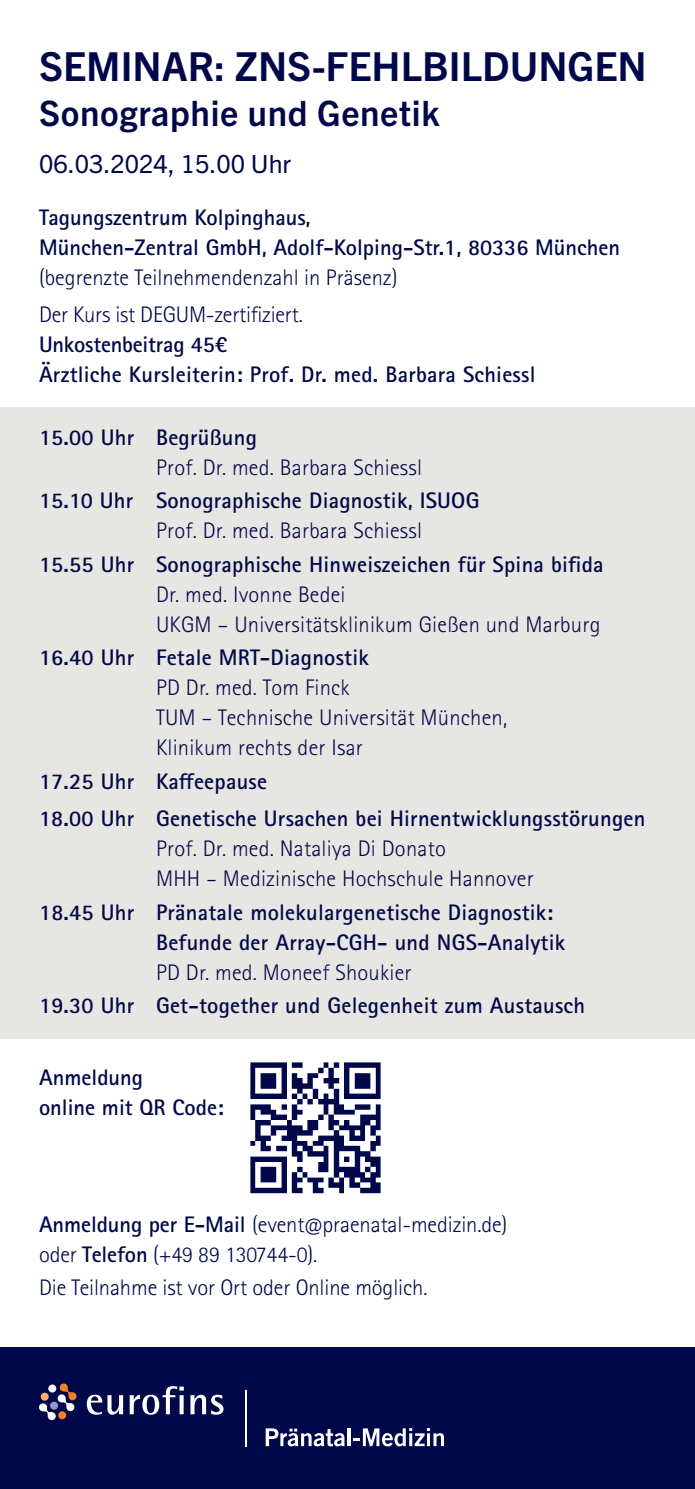
<style>
.page{position:relative;width:695px;height:1489px;background:#fff}
.page>*{position:absolute;margin:0;border:0;box-sizing:border-box;transform-origin:0 0}
.t1{font:700 40px "Trade Gothic Next LT Pro";color:#010849}
.t2{font:700 35px "Trade Gothic Next LT Pro";letter-spacing:.02em;color:#010849}
.t3{font:25px "Trade Gothic Next LT Pro";color:#010849}
.t4{font:700 22.5px/30px "Rotis Sans Serif Pro";letter-spacing:.01em;color:#010849}
.t5{font:300 22.5px/30px "Rotis Sans Serif Pro";letter-spacing:.01em;color:#010849}
.s1{font-weight:700}
</style>
<div class="page">
<div style="left:0;top:407px;width:694px;height:631px;background:#e6e6e2"></div>
<div style="left:0;top:1346px;width:694px;height:142px;background:#010849"></div>
<svg style="left:39px;top:1383px;width:37px;height:36px"></svg>
<div style="left:58px;top:1411px;width:8px;height:8px;background:#f48026;border-radius:50%"></div>
<div style="left:41px;top:1392px;width:8px;height:8px;background:#faae74;border-radius:50%"></div>
<div style="left:48px;top:1384px;width:8px;height:8px;background:#fff;border-radius:50%"></div>
<svg style="left:87px;top:1394px;width:36px;height:20px"></svg>
<svg style="left:130px;top:1386px;width:54px;height:28px"></svg>
<svg style="left:190px;top:1394px;width:33px;height:20px"></svg>
<svg style="left:266px;top:1428px;width:78px;height:18px"></svg>
<hr style="left:348px;top:1428px;width:3px;height:17px;background:#fff">
<svg style="left:354px;top:1428px;width:90px;height:18px"></svg>
<hr style="left:245px;top:1390px;width:2px;height:56px;background:#fff">
<img style="left:250px;top:1062px;width:131px;height:132px">
<h1 class="t1" style="left:39px;top:38px;width:609px">SEMINAR: ZNS-FEHLBILDUNGEN</h1>
<h2 class="t2" style="left:39px;top:88px;width:402px">Sonographie und Genetik</h2>
<p class="t3" style="left:39px;top:147px;width:254px">06.03.2024, 15.00 Uhr</p>
<p class="t4" style="left:39px;top:202px;width:582px">Tagungszentrum Kolpinghaus,<br>München-Zentral GmbH, Adolf-Kolping-Str.1, 80336 München</p>
<p class="t5" style="left:39px;top:259px;width:360px;line-height:37px">(begrenzte Teilnehmendenzahl in Präsenz)<br>Der Kurs ist DEGUM-zertifiziert.</p>
<p class="t4" style="left:39px;top:329px;width:498px">Unkostenbeitrag 45€<br>Ärztliche Kursleiterin: Prof. Dr. med. Barbara Schiessl</p>
<p class="t4" style="left:39px;top:422px;width:219px">15.00 Uhr Begrüßung</p>
<p class="t5" style="left:156px;top:452px;width:267px">Prof. Dr. med. Barbara Schiessl</p>
<p class="t4" style="left:39px;top:485px;width:442px">15.10 Uhr Sonographische Diagnostik, ISUOG</p>
<p class="t5" style="left:156px;top:516px;width:267px">Prof. Dr. med. Barbara Schiessl</p>
<p class="t4" style="left:39px;top:549px;width:566px">15.55 Uhr Sonographische Hinweiszeichen für Spina bifida</p>
<p class="t5" style="left:156px;top:579px;width:446px">Dr. med. Ivonne Bedei<br>UKGM – Universitätsklinikum Gießen und Marburg</p>
<p class="t4" style="left:39px;top:642px;width:331px">16.40 Uhr Fetale MRT-Diagnostik</p>
<p class="t5" style="left:156px;top:673px;width:352px">PD Dr. med. Tom Finck<br>TUM – Technische Universität München,<br>Klinikum rechts der Isar</p>
<p class="t4" style="left:39px;top:762px;width:608px;line-height:37px">17.25 Uhr Kaffeepause<br>18.00 Uhr Genetische Ursachen bei Hirnentwicklungsstörungen</p>
<p class="t5" style="left:156px;top:833px;width:379px">Prof. Dr. med. Nataliya Di Donato<br>MHH – Medizinische Hochschule Hannover</p>
<p class="t4" style="left:156px;top:896px;width:410px;text-indent:-117px">18.45 Uhr Pränatale molekulargenetische Diagnostik:<br>Befunde der Array-CGH- und NGS-Analytik</p>
<p class="t5" style="left:156px;top:957px;width:257px">PD Dr. med. Moneef Shoukier</p>
<p class="t4" style="left:39px;top:990px;width:547px">19.30 Uhr Get-together und Gelegenheit zum Austausch</p>
<p class="t4" style="left:39px;top:1062px;width:186px">Anmeldung<br>online mit QR Code:</p>
<p class="t5" style="left:39px;top:1209px;width:470px"><span class="s1">Anmeldung per E-Mail</span> (event@praenatal-medizin.de) oder <span class="s1">Telefon</span> (+49 89 130744-0).</p>
<p class="t5" style="left:39px;top:1272px;width:390px">Die Teilnahme ist vor Ort oder Online möglich.</p>
</div>
